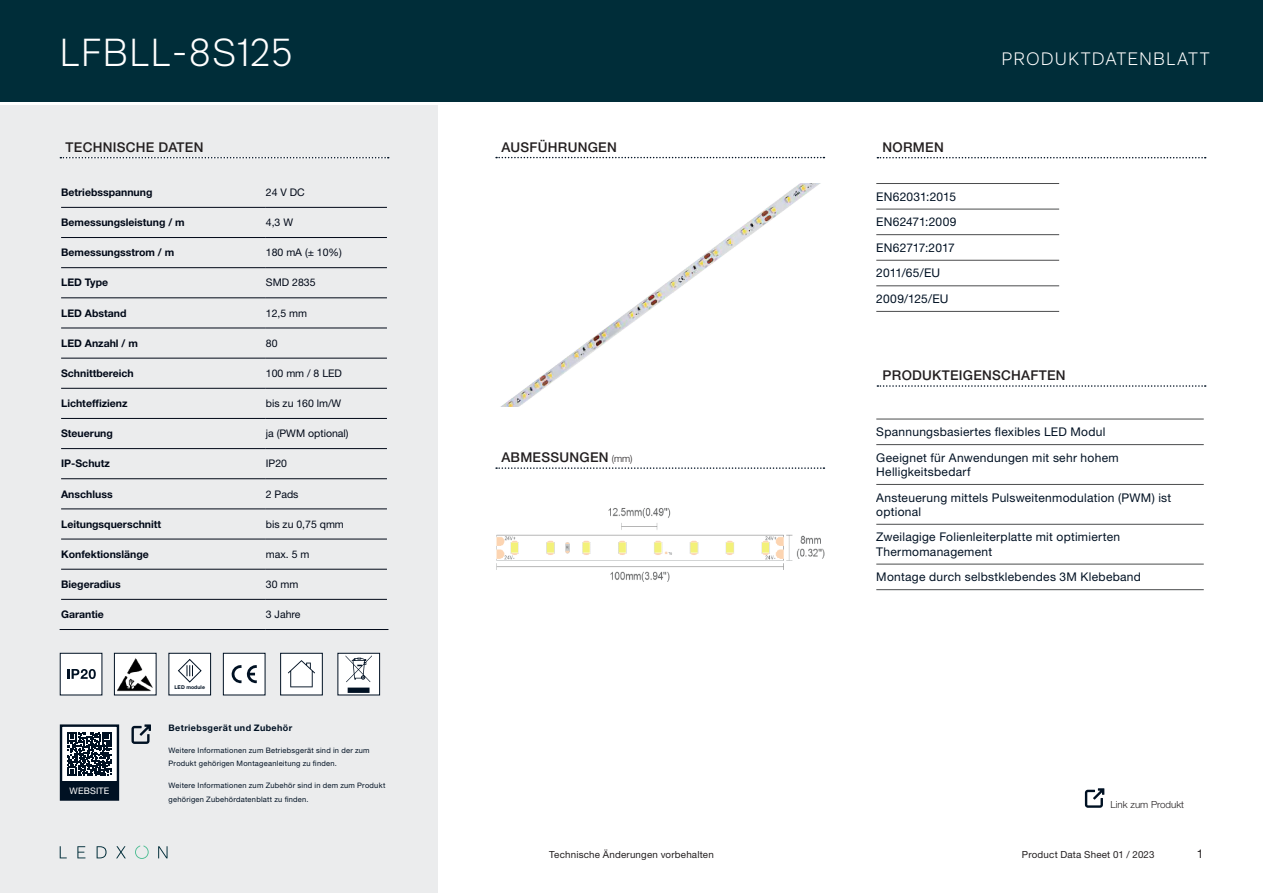
<style>
.page{position:relative;width:1263px;height:893px;background:#fff}
.page>*{position:absolute;margin:0;border:0;box-sizing:border-box;transform-origin:0 0}
.t1{font:300 39px "RM Neue";letter-spacing:.03em;color:#fff}
.t2{font:300 18px "RM Neue";letter-spacing:.06em;color:#fff}
.t3{font:500 13.5px "Helvetica Neue LT Std";letter-spacing:.02em;color:#231f20}
.t4{font:12px/25.7px "Helvetica Neue LT Std";letter-spacing:.025em;color:#001123}
.t5{font:12px "Helvetica Neue LT Std";color:#231f20}
.t6{font:700 10.5px "Helvetica Neue LT Std";color:#000817}
.t7{font:10.5px "Helvetica Neue LT Std";color:#000817}
.t8{font:9.75px "Helvetica Neue LT Std";letter-spacing:.02em;color:#231f20}
.t9{font:300 9.75px "Helvetica Neue LT Std";color:#231f20}
.t10{font:700 9px "Helvetica Neue LT Std";letter-spacing:.04em;color:#001123}
.t11{font:9px "Helvetica Neue LT Std";letter-spacing:.02em;color:#fff}
.t12{font:7.5px/13.5px "Helvetica Neue LT Std";letter-spacing:.03em;color:#001123}
.t13{font:700 5.1px "Helvetica Neue LT Std";letter-spacing:.01em;color:#001123}
.s1{font-weight:300;font-size:9.75px}
</style>
<div class="page">
<div style="left:0;top:0;width:1263px;height:102px;background:#002d39"></div>
<div style="left:0;top:105px;width:437px;height:788px;background:#ebeced"></div>
<svg style="left:60px;top:157px;width:329px;height:1px"></svg>
<svg style="left:225px;top:655px;width:38px;height:38px"></svg>
<div style="left:223px;top:653px;width:42px;height:42px;border:1px solid #001123"></div>
<svg style="left:168px;top:653px;width:43px;height:42px"></svg>
<svg style="left:114px;top:653px;width:43px;height:42px"></svg>
<div style="left:60px;top:653px;width:42px;height:42px;background:#fff"></div>
<svg style="left:282px;top:655px;width:39px;height:38px"></svg>
<div style="left:280px;top:653px;width:43px;height:42px;border:1px solid #001123"></div>
<svg style="left:339px;top:655px;width:39px;height:38px"></svg>
<div style="left:337px;top:653px;width:43px;height:42px;border:1px solid #001123"></div>
<hr style="left:61px;top:207px;width:204px;height:1px;background:#000817">
<hr style="left:265px;top:207px;width:122px;height:1px;background:#000817">
<hr style="left:61px;top:237px;width:204px;height:1px;background:#000817">
<hr style="left:265px;top:237px;width:122px;height:1px;background:#000817">
<hr style="left:61px;top:267px;width:204px;height:1px;background:#000817">
<hr style="left:265px;top:267px;width:122px;height:1px;background:#000817">
<hr style="left:61px;top:298px;width:204px;height:1px;background:#000817">
<hr style="left:265px;top:298px;width:122px;height:1px;background:#000817">
<hr style="left:61px;top:328px;width:204px;height:1px;background:#000817">
<hr style="left:265px;top:328px;width:122px;height:1px;background:#000817">
<hr style="left:61px;top:358px;width:204px;height:1px;background:#000817">
<hr style="left:265px;top:358px;width:122px;height:1px;background:#000817">
<hr style="left:61px;top:388px;width:204px;height:1px;background:#000817">
<hr style="left:265px;top:388px;width:122px;height:1px;background:#000817">
<hr style="left:61px;top:418px;width:204px;height:1px;background:#000817">
<hr style="left:265px;top:418px;width:122px;height:1px;background:#000817">
<hr style="left:61px;top:448px;width:204px;height:1px;background:#000817">
<hr style="left:265px;top:448px;width:122px;height:1px;background:#000817">
<hr style="left:61px;top:478px;width:204px;height:1px;background:#000817">
<hr style="left:265px;top:478px;width:122px;height:1px;background:#000817">
<hr style="left:61px;top:509px;width:204px;height:1px;background:#000817">
<hr style="left:265px;top:509px;width:122px;height:1px;background:#000817">
<hr style="left:61px;top:539px;width:204px;height:1px;background:#000817">
<hr style="left:265px;top:539px;width:122px;height:1px;background:#000817">
<hr style="left:61px;top:569px;width:204px;height:1px;background:#000817">
<hr style="left:265px;top:569px;width:122px;height:1px;background:#000817">
<hr style="left:61px;top:599px;width:204px;height:1px;background:#000817">
<hr style="left:265px;top:599px;width:122px;height:1px;background:#000817">
<hr style="left:60px;top:629px;width:205px;height:1px;background:#000817">
<hr style="left:265px;top:629px;width:123px;height:1px;background:#000817">
<svg style="left:1085px;top:788px;width:19px;height:20px"></svg>
<div style="left:62px;top:727px;width:55px;height:54px;background:#fff"></div>
<svg style="left:67px;top:732px;width:44px;height:44px"></svg>
<div style="left:60px;top:724px;width:59px;height:77px;border:2px solid #001123"></div>
<div style="left:61px;top:781px;width:57px;height:19px;background:#001123"></div>
<svg style="left:131px;top:724px;width:20px;height:20px"></svg>
<svg style="left:496px;top:467px;width:328px;height:2px"></svg>
<svg style="left:496px;top:157px;width:328px;height:1px"></svg>
<svg style="left:877px;top:157px;width:329px;height:1px"></svg>
<svg style="left:877px;top:385px;width:329px;height:2px"></svg>
<img style="left:496px;top:508px;width:328px;height:74px">
<img style="left:502px;top:183px;width:319px;height:223px">
<hr style="left:876px;top:183px;width:183px;height:1px;background:#4b4c4d">
<hr style="left:876px;top:209px;width:183px;height:1px;background:#4b4c4d">
<hr style="left:876px;top:234px;width:183px;height:1px;background:#4b4c4d">
<hr style="left:876px;top:260px;width:183px;height:1px;background:#4b4c4d">
<hr style="left:876px;top:286px;width:183px;height:1px;background:#4b4c4d">
<hr style="left:876px;top:311px;width:183px;height:1px;background:#4b4c4d">
<hr style="left:876px;top:419px;width:328px;height:1px;background:#4b4c4d">
<hr style="left:876px;top:444px;width:328px;height:1px;background:#4b4c4d">
<hr style="left:876px;top:484px;width:328px;height:1px;background:#4b4c4d">
<hr style="left:876px;top:524px;width:328px;height:1px;background:#4b4c4d">
<hr style="left:876px;top:564px;width:328px;height:1px;background:#4b4c4d">
<hr style="left:876px;top:589px;width:328px;height:1px;background:#4b4c4d">
<img style="left:116px;top:655px;width:39px;height:39px">
<svg style="left:170px;top:655px;width:39px;height:39px;background:#eeeff0"></svg>
<svg style="left:67px;top:669px;width:29px;height:10px"></svg>
<svg style="left:60px;top:846px;width:7px;height:12px"></svg>
<svg style="left:77px;top:846px;width:8px;height:12px"></svg>
<svg style="left:97px;top:846px;width:10px;height:12px"></svg>
<svg style="left:116px;top:846px;width:10px;height:12px"></svg>
<svg style="left:158px;top:846px;width:10px;height:12px"></svg>
<svg style="left:135px;top:845px;width:14px;height:14px"></svg>
<h1 class="t1" style="left:60px;top:29px;width:235px">LFBLL-8S125</h1>
<p class="t3" style="left:66px;top:139px;width:139px">TECHNISCHE DATEN</p>
<p class="t6" style="left:61px;top:186px;width:93px">Betriebsspannung</p>
<p class="t7" style="left:266px;top:186px;width:40px">24 V DC</p>
<p class="t6" style="left:61px;top:216px;width:125px">Bemessungsleistung / m</p>
<p class="t7" style="left:266px;top:216px;width:29px">4,3 W</p>
<p class="t6" style="left:61px;top:246px;width:115px">Bemessungsstrom / m</p>
<p class="t7" style="left:266px;top:246px;width:77px">180 mA (± 10%)</p>
<p class="t6" style="left:61px;top:276px;width:49px">LED Type</p>
<p class="t7" style="left:266px;top:276px;width:51px">SMD 2835</p>
<p class="t6" style="left:61px;top:306px;width:67px">LED Abstand</p>
<p class="t7" style="left:266px;top:307px;width:43px">12,5 mm</p>
<p class="t6" style="left:61px;top:337px;width:78px">LED Anzahl / m</p>
<p class="t7" style="left:266px;top:337px;width:13px">80</p>
<p class="t6" style="left:61px;top:367px;width:74px">Schnittbereich</p>
<p class="t7" style="left:266px;top:367px;width:78px">100 mm / 8 LED</p>
<p class="t6" style="left:61px;top:397px;width:68px">Lichteffizienz</p>
<p class="t7" style="left:266px;top:397px;width:77px">bis zu 160 lm/W</p>
<p class="t6" style="left:61px;top:427px;width:53px">Steuerung</p>
<p class="t7" style="left:266px;top:427px;width:84px">ja (PWM optional)</p>
<p class="t6" style="left:61px;top:457px;width:50px">IP-Schutz</p>
<p class="t7" style="left:266px;top:457px;width:23px">IP20</p>
<p class="t6" style="left:61px;top:487px;width:53px">Anschluss</p>
<p class="t7" style="left:266px;top:487px;width:34px">2 Pads</p>
<p class="t6" style="left:61px;top:517px;width:102px">Leitungsquerschnitt</p>
<p class="t7" style="left:266px;top:518px;width:80px">bis zu 0,75 qmm</p>
<p class="t6" style="left:61px;top:548px;width:89px">Konfektionslänge</p>
<p class="t7" style="left:266px;top:548px;width:45px">max. 5 m</p>
<p class="t6" style="left:61px;top:578px;width:61px">Biegeradius</p>
<p class="t7" style="left:266px;top:578px;width:34px">30 mm</p>
<p class="t6" style="left:61px;top:608px;width:44px">Garantie</p>
<p class="t7" style="left:266px;top:608px;width:36px">3 Jahre</p>
<p class="t11" style="left:70px;top:785px;width:41px">WEBSITE</p>
<p class="t13" style="left:174px;top:684px;width:32px">LED module</p>
<p class="t10" style="left:169px;top:722px;width:125px">Betriebsgerät und Zubehör</p>
<p class="t12" style="left:169px;top:743px;width:203px">Weitere Informationen zum Betriebsgerät sind in der zum<br>Produkt gehörigen Montageanleitung zu finden.</p>
<p class="t12" style="left:169px;top:779px;width:218px">Weitere Informationen zum Zubehör sind in dem zum Produkt gehörigen Zubehördatenblatt zu finden.</p>
<p class="t3" style="left:501px;top:139px;width:117px">AUSFÜHRUNGEN</p>
<p class="t3" style="left:883px;top:139px;width:63px">NORMEN</p>
<p class="t4" style="left:876px;top:183px;width:82px">EN62031:2015<br>EN62471:2009<br>EN62717:2017<br>2011/65/EU<br>2009/125/EU</p>
<h2 class="t2" style="left:1002px;top:48px;width:209px">PRODUKTDATENBLATT</h2>
<p class="t3" style="left:501px;top:449px;width:133px">ABMESSUNGEN <span class="s1">(mm)</span></p>
<p class="t3" style="left:883px;top:367px;width:184px">PRODUKTEIGENSCHAFTEN</p>
<p class="t4" style="left:876px;top:419px;width:244px">Spannungsbasiertes flexibles LED Modul<br>Geeignet für Anwendungen mit sehr hohem</p>
<p class="t4" style="left:876px;top:459px;width:297px">Helligkeitsbedarf<br>Ansteuerung mittels Pulsweitenmodulation (PWM) ist</p>
<p class="t4" style="left:876px;top:498px;width:245px">optional<br>Zweilagige Folienleiterplatte mit optimierten</p>
<p class="t4" style="left:876px;top:538px;width:266px">Thermomanagement<br>Montage durch selbstklebendes 3M Klebeband</p>
<p class="t9" style="left:1110px;top:798px;width:75px">Link zum Produkt</p>
<p class="t8" style="left:549px;top:848px;width:166px">Technische Änderungen vorbehalten</p>
<p class="t8" style="left:1022px;top:848px;width:134px">Product Data Sheet 01 / 2023</p>
<p class="t5" style="left:1197px;top:846px;width:8px">1</p>
</div>
